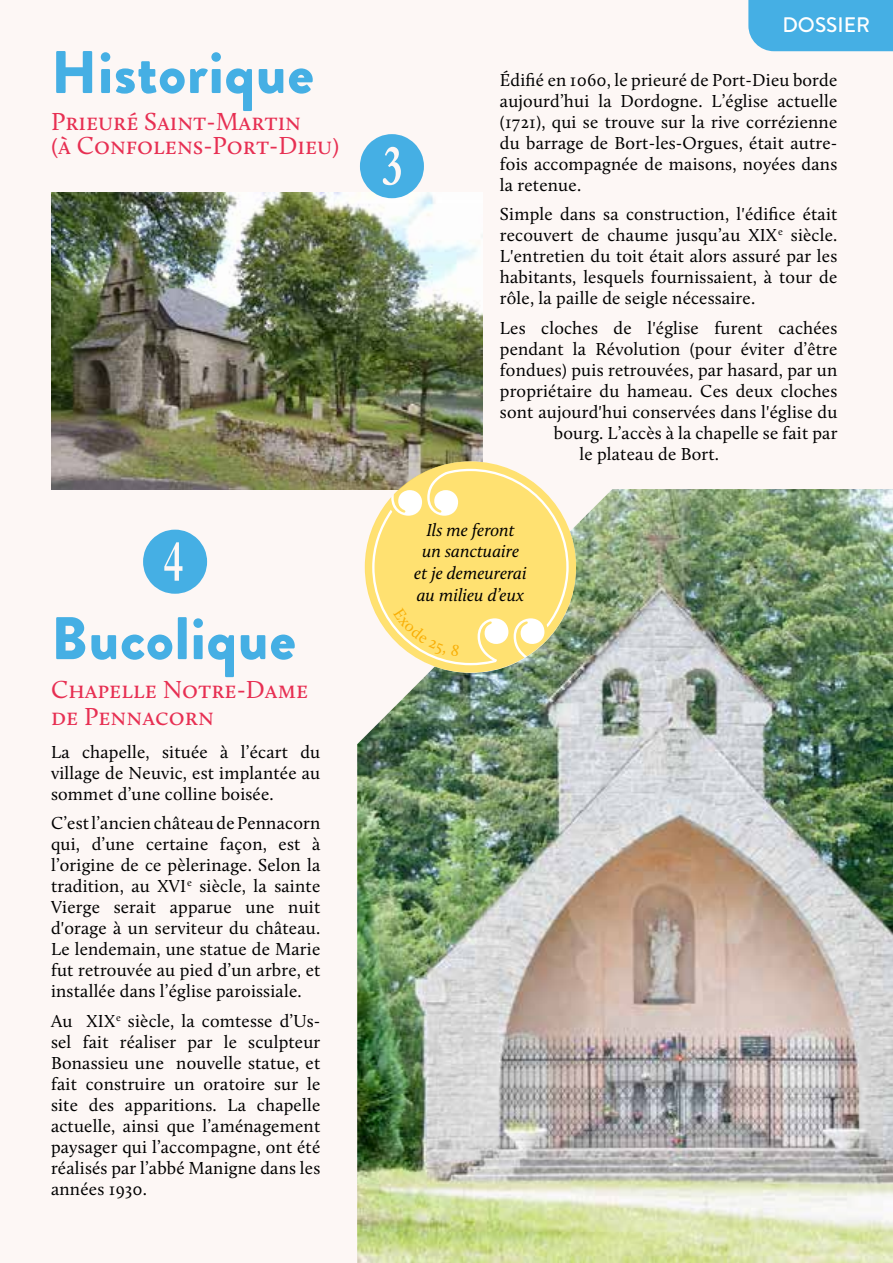
<style>
.page{position:relative;width:893px;height:1263px;background:#fdf7f5}
.page>*{position:absolute;margin:0;border:0;box-sizing:border-box;transform-origin:0 0}
.t1{font:900 60px "Brandon Grotesque";letter-spacing:.015em;color:#45afe4}
.t2{font:60px "Numberpile";color:#45afe4}
.t3{font:25.5px/27px "Calluna";color:#e72f52}
.t4{font:500 21px "Brandon Grotesque";color:#fff}
.t5{font:18px/21px "Calluna";letter-spacing:.01em;color:#000;text-align:justify}
.t6{font:italic 18px/21.6px "Calluna";color:#000;text-align:center}
</style>
<div class="page">
<div style="left:748px;top:0;width:145px;height:51px;background:#45afe4"></div>
<img style="left:51px;top:192px;width:432px;height:297px">
<img style="left:357px;top:489px;width:536px;height:774px">
<svg style="left:365px;top:461px;width:211px;height:212px"></svg>
<h1 class="t1" style="left:51px;top:30px;width:264px">Historique</h1>
<h2 class="t3" style="left:51px;top:109px;width:290px;line-height:24px">Prieuré Saint-Martin<br>(à Confolens-Port-Dieu)</h2>
<h1 class="t2" style="left:358px;top:134px;width:70px">D</h1>
<p class="t4" style="left:782px;top:10px;width:89px">DOSSIER</p>
<p class="t5" style="left:500px;top:69px;width:339px">Édifié en 1060, le prieuré de Port-Dieu borde aujourd’hui la Dordogne. L’église actuelle (1721), qui se trouve sur la rive corrézienne du barrage de Bort-les-Orgues, était autre&shy;fois accompagnée de maisons, noyées dans la retenue.</p>
<p class="t5" style="left:500px;top:204px;width:339px">Simple dans sa construction, l'édifice était recouvert de chaume jusqu’au XIX <sup>e</sup> siècle.<br>L'entretien du toit était alors assuré par les habitants, lesquels fournissaient, à tour de rôle, la paille de seigle nécessaire.</p>
<p class="t5" style="left:500px;top:317px;width:339px">Les cloches de l'église furent cachées</p>
<p class="t5" style="left:500px;top:338px;width:339px">pendant la Révolution (pour éviter d’être</p>
<p class="t5" style="left:500px;top:359px;width:339px">fondues) puis retrouvées, par hasard, par un</p>
<p class="t5" style="left:500px;top:380px;width:339px">propriétaire du hameau. Ces deux cloches</p>
<p class="t5" style="left:500px;top:401px;width:339px">sont aujourd'hui conservées dans l'église du</p>
<p class="t5" style="left:554px;top:422px;width:285px">bourg. L’accès à la chapelle se fait par</p>
<p class="t5" style="left:579px;top:443px;width:141px">le plateau de Bort.</p>
<h1 class="t2" style="left:141px;top:530px;width:71px">E</h1>
<h1 class="t1" style="left:51px;top:596px;width:246px">Bucolique</h1>
<h2 class="t3" style="left:51px;top:676px;width:259px">Chapelle Notre-Dame de Pennacorn</h2>
<p class="t5" style="left:51px;top:741px;width:271px">La chapelle, située à l’écart du village de Neuvic, est implantée au sommet d’une colline boisée.</p>
<p class="t5" style="left:51px;top:812px;width:271px">C’est l’ancien château de Pennacorn qui, d’une certaine façon, est à l’origine de ce pèlerinage. Selon la tradition, au XVI <sup>e</sup> siècle, la sainte Vierge serait apparue une nuit d'orage à un serviteur du château.<br>Le lendemain, une statue de Marie fut retrouvée au pied d’un arbre, et installée dans l’église paroissiale.</p>
<p class="t5" style="left:51px;top:1010px;width:271px">Au XIX <sup>e</sup> siècle, la comtesse d’Us&shy;sel fait réaliser par le sculpteur Bonassieu une nouvelle statue, et fait construire un oratoire sur le site des apparitions. La chapelle actuelle, ainsi que l’aménagement paysager qui l’accompagne, ont été réalisés par l’abbé Manigne dans les années 1930.</p>
<p class="t6" style="left:414px;top:519px;width:114px">Ils me feront<br>un sanctuaire et je demeurerai au milieu d’eux</p>
</div>
